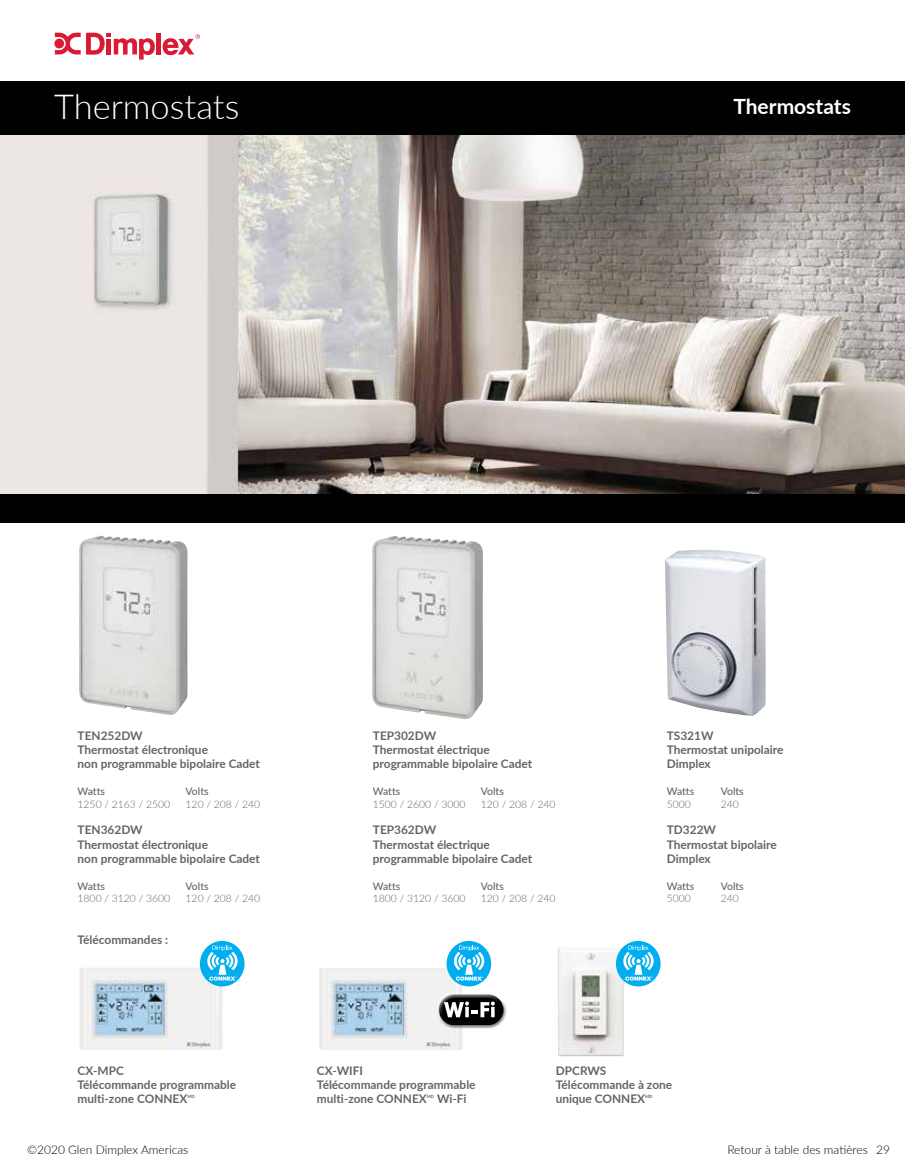
<style>
.page{position:relative;width:905px;height:1175px;background:#fff}
.page>*{position:absolute;margin:0;border:0;box-sizing:border-box;transform-origin:0 0}
.t1{font:300 34.5px "Lato";color:#fff}
.t2{font:700 21px "Lato";color:#fff}
.t3{font:300 12px "Lato";color:#000}
.t4{font:700 11.85px/14.2px "Lato";color:#63656a}
.t5{font:300 10.35px "Lato";color:#63656a}
.t6{font:500 10.35px "Lato";color:#63656a}
.t7{font:700 4.35px "Lato";color:#63656a}
</style>
<div class="page">
<div style="left:0;top:81px;width:904px;height:54px;background:#000101"></div>
<div style="left:0;top:494px;width:904px;height:29px;background:#000101"></div>
<div style="left:156px;top:33px;width:5px;height:22px;background:#da1a32"></div>
<svg style="left:163px;top:34px;width:37px;height:21px"></svg>
<svg style="left:54px;top:33px;width:101px;height:27px"></svg>
<img style="left:0;top:135px;width:904px;height:359px">
<img style="left:79px;top:536px;width:109px;height:179px">
<img style="left:372px;top:536px;width:111px;height:183px">
<img style="left:558px;top:947px;width:66px;height:109px">
<img style="left:79px;top:968px;width:144px;height:82px">
<img style="left:319px;top:968px;width:144px;height:82px">
<div style="left:200px;top:941px;width:44px;height:45px;background:#00aeef;border-radius:50%"></div>
<svg style="left:207px;top:945px;width:31px;height:35px"></svg>
<div style="left:446px;top:941px;width:45px;height:45px;background:#00aeef;border-radius:50%"></div>
<svg style="left:454px;top:945px;width:30px;height:35px"></svg>
<div style="left:616px;top:941px;width:44px;height:45px;background:#00aeef;border-radius:50%"></div>
<svg style="left:623px;top:945px;width:30px;height:35px"></svg>
<img style="left:424px;top:986px;width:83px;height:46px">
<svg style="left:444px;top:1001px;width:51px;height:16px"></svg>
<img style="left:665px;top:550px;width:100px;height:166px">
<h1 class="t1" style="left:54px;top:83px;width:187px">Thermostats</h1>
<h2 class="t2" style="left:733px;top:91px;width:119px">Thermostats</h2>
<p class="t4" style="left:78px;top:728px;width:184px">TEN252DW<br>Thermostat électronique<br>non programmable bipolaire Cadet</p>
<p class="t6" style="left:78px;top:784px;width:29px">Watts</p>
<p class="t6" style="left:186px;top:784px;width:24px">Volts</p>
<p class="t5" style="left:78px;top:796px;width:94px">1250 / 2163 / 2500</p>
<p class="t5" style="left:186px;top:796px;width:76px">120 / 208 / 240</p>
<p class="t4" style="left:78px;top:822px;width:184px">TEN362DW<br>Thermostat électronique<br>non programmable bipolaire Cadet</p>
<p class="t6" style="left:78px;top:878px;width:29px">Watts</p>
<p class="t6" style="left:186px;top:878px;width:24px">Volts</p>
<p class="t5" style="left:78px;top:891px;width:94px">1800 / 3120 / 3600</p>
<p class="t5" style="left:186px;top:891px;width:76px">120 / 208 / 240</p>
<p class="t4" style="left:373px;top:728px;width:161px">TEP302DW<br>Thermostat électrique programmable bipolaire Cadet</p>
<p class="t6" style="left:373px;top:784px;width:29px">Watts</p>
<p class="t6" style="left:481px;top:784px;width:24px">Volts</p>
<p class="t5" style="left:373px;top:796px;width:94px">1500 / 2600 / 3000</p>
<p class="t5" style="left:481px;top:796px;width:76px">120 / 208 / 240</p>
<p class="t4" style="left:373px;top:822px;width:161px">TEP362DW<br>Thermostat électrique programmable bipolaire Cadet</p>
<p class="t6" style="left:373px;top:878px;width:29px">Watts</p>
<p class="t6" style="left:481px;top:878px;width:24px">Volts</p>
<p class="t5" style="left:373px;top:891px;width:94px">1800 / 3120 / 3600</p>
<p class="t5" style="left:481px;top:891px;width:76px">120 / 208 / 240</p>
<p class="t4" style="left:666px;top:728px;width:118px">TS321W<br>Thermostat unipolaire<br>Dimplex</p>
<p class="t6" style="left:666px;top:784px;width:29px">Watts</p>
<p class="t6" style="left:720px;top:784px;width:24px">Volts</p>
<p class="t5" style="left:666px;top:796px;width:26px">5000</p>
<p class="t5" style="left:720px;top:796px;width:20px">240</p>
<p class="t4" style="left:666px;top:822px;width:111px">TD322W<br>Thermostat bipolaire<br>Dimplex</p>
<p class="t6" style="left:666px;top:878px;width:29px">Watts</p>
<p class="t6" style="left:720px;top:878px;width:24px">Volts</p>
<p class="t5" style="left:666px;top:891px;width:26px">5000</p>
<p class="t5" style="left:720px;top:891px;width:20px">240</p>
<p class="t4" style="left:78px;top:932px;width:92px">Télécommandes :</p>
<p class="t4" style="left:78px;top:1062px;width:160px">CX-MPC<br>Télécommande programmable multi-zone CONNEX</p>
<p class="t7" style="left:187px;top:1092px;width:9px">MD</p>
<p class="t4" style="left:317px;top:1062px;width:160px">CX-WIFI<br>Télécommande programmable multi-zone CONNEX</p>
<p class="t7" style="left:427px;top:1092px;width:9px">MD</p>
<p class="t4" style="left:437px;top:1091px;width:31px">Wi-Fi</p>
<p class="t4" style="left:555px;top:1062px;width:118px">DPCRWS<br>Télécommande à zone unique CONNEX</p>
<p class="t7" style="left:645px;top:1092px;width:9px">MD</p>
<p class="t3" style="left:727px;top:1141px;width:142px">Retour à table des matières</p>
<p class="t3" style="left:27px;top:1141px;width:163px">©2020 Glen Dimplex Americas</p>
<p class="t3" style="left:876px;top:1141px;width:15px">29</p>
</div>
